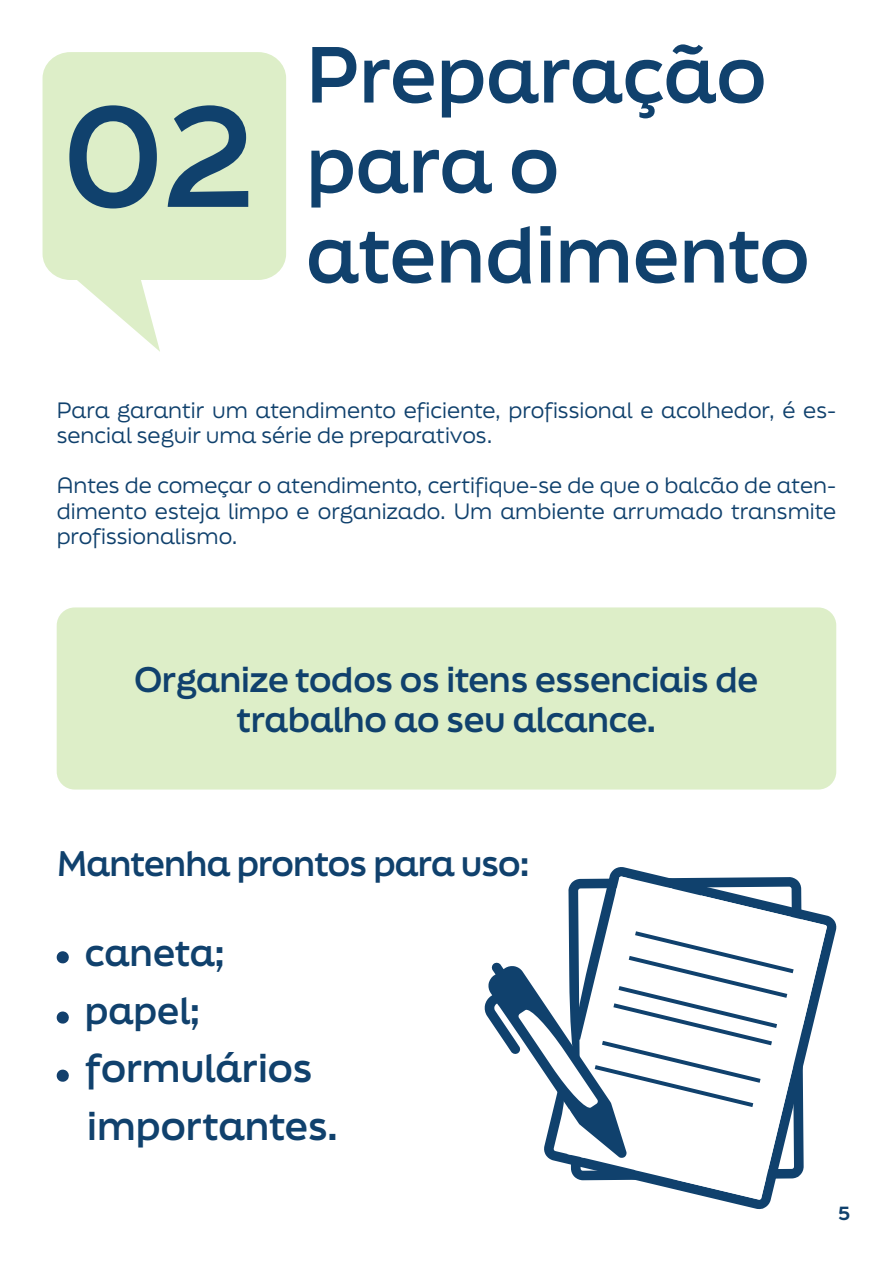
<style>
.page{position:relative;width:893px;height:1263px;background:#fff}
.page>*{position:absolute;margin:0;border:0;box-sizing:border-box;transform-origin:0 0}
.t1{font:700 135px "Final Six";color:#10416d}
.t2{font:700 75px/90px "Final Six";color:#10416d}
.t3{font:700 37.5px/58.2px "Final Six";color:#10416d}
.t4{font:700 35.7px/58.1px "Final Six";color:#10416d}
.t5{font:700 33.6px/40.3px "Final Six";letter-spacing:-.01em;color:#10416d;text-align:center}
.t6{font:21px/25.2px "Final Six";color:#10416d}
.t7{font:800 18px "Final Six";color:#10416d}
</style>
<div class="page">
<div style="left:57px;top:607px;width:779px;height:182px;background:#ddeec8;border-radius:18px"></div>
<svg style="left:43px;top:52px;width:243px;height:300px;fill:#ddeec8"></svg>
<svg style="left:57px;top:951px;width:12px;height:12px"></svg>
<svg style="left:57px;top:1011px;width:12px;height:13px"></svg>
<svg style="left:57px;top:1069px;width:12px;height:13px"></svg>
<svg style="left:564px;top:867px;width:273px;height:342px"></svg>
<svg style="left:616px;top:876px;width:56px;height:29px"></svg>
<svg style="left:634px;top:895px;width:193px;height:305px"></svg>
<svg style="left:484px;top:928px;width:314px;height:235px"></svg>
<h1 class="t1" style="left:63px;top:58px;width:193px">02</h1>
<h2 class="t2" style="left:306px;top:28px;width:505px">Preparação para o atendimento</h2>
<p class="t6" style="left:57px;top:397px;width:781px">Para garantir um atendimento eficiente, profissional e acolhedor, é es&shy;sencial seguir uma série de preparativos.</p>
<p class="t6" style="left:57px;top:472px;width:781px;text-align:justify">Antes de começar o atendimento, certifique-se de que o balcão de aten&shy;dimento esteja limpo e organizado. Um ambiente arrumado transmite profissionalismo.</p>
<h3 class="t5" style="left:135px;top:658px;width:625px">Organize todos os itens essenciais de trabalho ao seu alcance.</h3>
<h3 class="t5" style="left:57px;top:843px;width:474px">Mantenha prontos para uso:</h3>
<h3 class="t4" style="left:85px;top:922px;width:141px">caneta; papel;</h3>
<h3 class="t3" style="left:86px;top:1038px;width:254px">formulários importantes.</h3>
<p class="t7" style="left:838px;top:1200px;width:14px">5</p>
</div>
